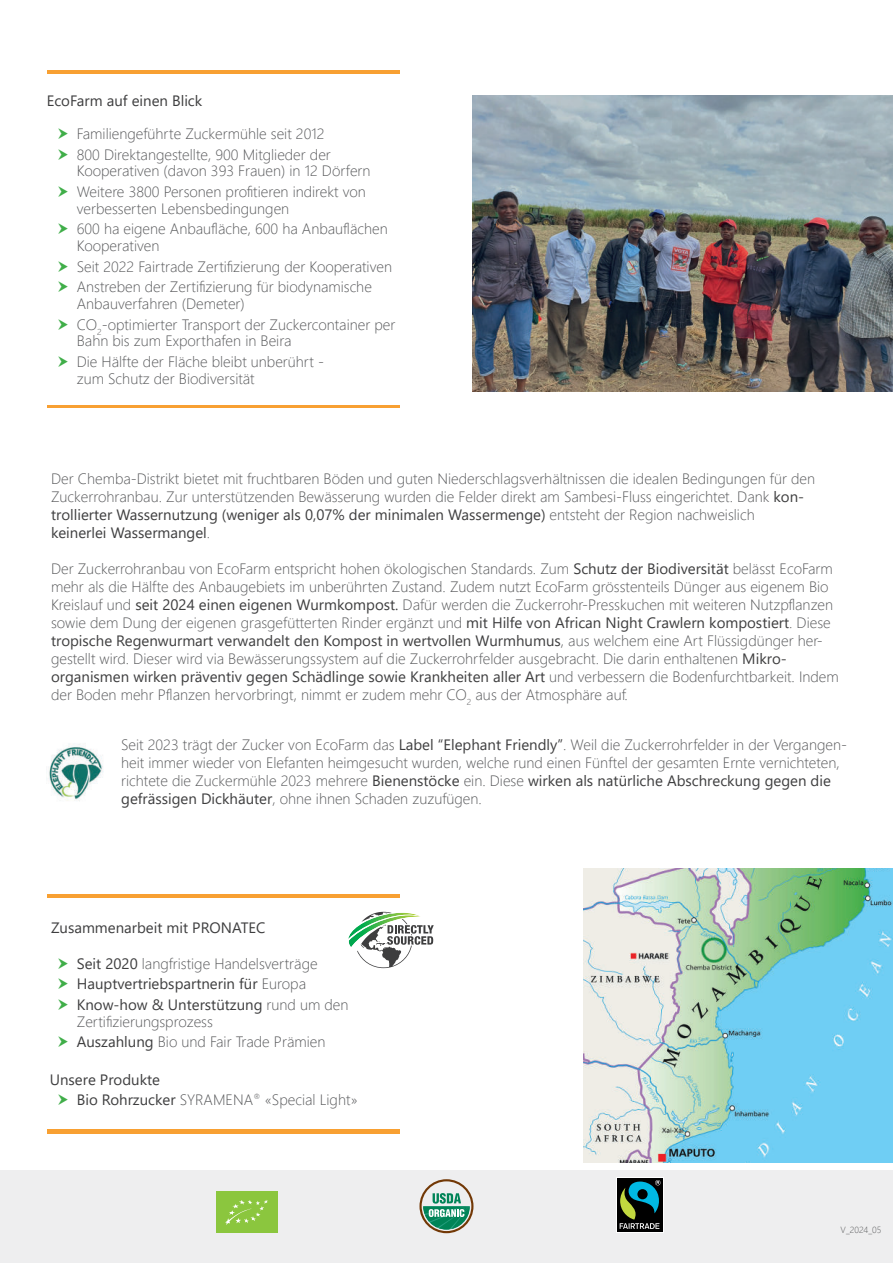
<style>
.page{position:relative;width:893px;height:1263px;background:#fff}
.page>*{position:absolute;margin:0;border:0;box-sizing:border-box;transform-origin:0 0}
.t1{font:300 15px/18px "Segoe UI";color:#57585a}
.t2{font:15px/20.7px "Segoe UI";color:#3e3e3f}
.t3{font:300 9px "Segoe UI";color:#57585a}
.s1{font-weight:400;color:#3e3e3f}
.s2{font-weight:300;color:#57585a}
</style>
<div class="page">
<div style="left:0;top:1170px;width:893px;height:93px;background:#eeeeef"></div>
<div style="left:216px;top:1192px;width:61px;height:41px;background:#8bc63e"></div>
<svg style="left:225px;top:1200px;width:43px;height:25px"></svg>
<svg style="left:616px;top:1177px;width:47px;height:56px"></svg>
<div style="left:617px;top:1178px;width:45px;height:54px;background:#000"></div>
<svg style="left:620px;top:1180px;width:40px;height:49px"></svg>
<div style="left:419px;top:1179px;width:54px;height:54px;border:2px solid #723806;border-radius:50%"></div>
<svg style="left:423px;top:1193px;width:47px;height:36px"></svg>
<img style="left:472px;top:96px;width:421px;height:296px">
<hr style="left:47px;top:70px;width:352px;height:4px;background:#f8a032">
<hr style="left:47px;top:405px;width:352px;height:3px;background:#f8a032">
<svg style="left:348px;top:912px;width:86px;height:56px"></svg>
<hr style="left:47px;top:894px;width:352px;height:4px;background:#f8a032">
<hr style="left:47px;top:1129px;width:352px;height:4px;background:#f8a032">
<img style="left:584px;top:868px;width:309px;height:294px">
<img style="left:49px;top:744px;width:55px;height:57px">
<p class="t2" style="left:47px;top:92px;width:157px">EcoFarm auf einen Blick</p>
<p class="t1" style="left:77px;top:125px;width:256px;line-height:20.7px">Familiengeführte Zuckermühle seit 2012<br>800 Direktangestellte, 900 Mitglieder der</p>
<p class="t1" style="left:77px;top:162px;width:295px;line-height:20.7px">Kooperativen (davon 393 Frauen) in 12 Dörfern<br>Weitere 3800 Personen profitieren indirekt von</p>
<p class="t1" style="left:77px;top:199px;width:312px;line-height:20.7px">verbesserten Lebensbedingungen<br>600 ha eigene Anbaufläche, 600 ha Anbauflächen</p>
<p class="t1" style="left:77px;top:237px;width:317px;line-height:20.7px">Kooperativen<br>Seit 2022 Fairtrade Zertifizierung der Kooperativen<br>Anstreben der Zertifizierung für biodynamische</p>
<p class="t1" style="left:77px;top:295px;width:320px;line-height:20.9px">Anbauverfahren (Demeter)<br>CO<sub>2</sub>-optimierter Transport der Zuckercontainer per</p>
<p class="t1" style="left:77px;top:332px;width:249px;line-height:20.7px">Bahn bis zum Exporthafen in Beira<br>Die Hälfte der Fläche bleibt unberührt -</p>
<p class="t1" style="left:77px;top:371px;width:179px">zum Schutz der Biodiversität</p>
<p class="t1" style="left:51px;top:471px;width:766px">Der Chemba-Distrikt bietet mit fruchtbaren Böden und guten Niederschlagsverhältnissen die idealen Bedingungen für den Zuckerrohranbau. Zur unterstützenden Bewässerung wurden die Felder direkt am Sambesi-Fluss eingerichtet. Dank <span class="s1">kon&shy;trollierter Wassernutzung (weniger als 0,07% der minimalen Wassermenge)</span> entsteht der Region nachweislich<br><span class="s1">keinerlei Wassermangel</span>.</p>
<p class="t1" style="left:51px;top:561px;width:789px">Der Zuckerrohranbau von EcoFarm entspricht hohen ökologischen Standards. Zum <span class="s1">Schutz der Biodiversität</span> belässt EcoFarm mehr als die Hälfte des Anbaugebiets im unberührten Zustand. Zudem nutzt EcoFarm grösstenteils Dünger aus eigenem Bio Kreislauf und <span class="s1">seit 2024 einen eigenen Wurmkompost.</span> Dafür werden die Zuckerrohr-Presskuchen mit weiteren Nutzpflanzen sowie dem Dung der eigenen grasgefütterten Rinder ergänzt und <span class="s1">mit Hilfe von African Night Crawlern kompostiert</span>. Diese <span class="s1">tropische Regenwurmart verwandelt den Kompost in wertvollen Wurmhumus</span>, aus welchem eine Art Flüssigdünger her&shy;gestellt wird. Dieser wird via Bewässerungssystem auf die Zuckerrohrfelder ausgebracht. Die darin enthaltenen <span class="s1">Mikro&shy;organismen wirken präventiv gegen Schädlinge sowie Krankheiten aller Art</span> und verbessern die Bodenfurchtbarkeit. Indem der Boden mehr Pflanzen hervorbringt, nimmt er zudem mehr CO<sub>2</sub> aus der Atmosphäre auf.</p>
<p class="t1" style="left:121px;top:737px;width:727px">Seit 2023 trägt der Zucker von EcoFarm das <span class="s1">Label “Elephant Friendly”</span>. Weil die Zuckerrohrfelder in der Vergangen&shy;heit immer wieder von Elefanten heimgesucht wurden, welche rund einen Fünftel der gesamten Ernte vernichteten, richtete die Zuckermühle 2023 mehrere <span class="s1">Bienenstöcke</span> ein. Diese <span class="s1">wirken als natürliche Abschreckung gegen die gefrässigen Dickhäuter</span>, ohne ihnen Schaden zuzufügen.</p>
<p class="t2" style="left:51px;top:918px;width:216px">Zusammenarbeit mit PRONATEC</p>
<p class="t2" style="left:77px;top:954px;width:273px">Seit 2020 <span class="s2">langfristige Handelsverträge<br></span>Hauptvertriebspartnerin für <span class="s2">Europa<br></span>Know-how &amp; Unterstützung <span class="s2">rund um den</span></p>
<p class="t1" style="left:77px;top:1009px;width:250px;line-height:20.7px">Zertifizierungsprozess<br><span class="s1">Auszahlung</span> Bio und Fair Trade Prämien</p>
<p class="t2" style="left:77px;top:1070px;width:283px;text-indent:-27px">Unsere Produkte<br>Bio Rohrzucker <span class="s2">SYRAMENA</span><sup>®</sup> <span class="s2">«Special Light»</span></p>
<p class="t3" style="left:840px;top:1227px;width:42px">V_2024_05</p>
</div>
